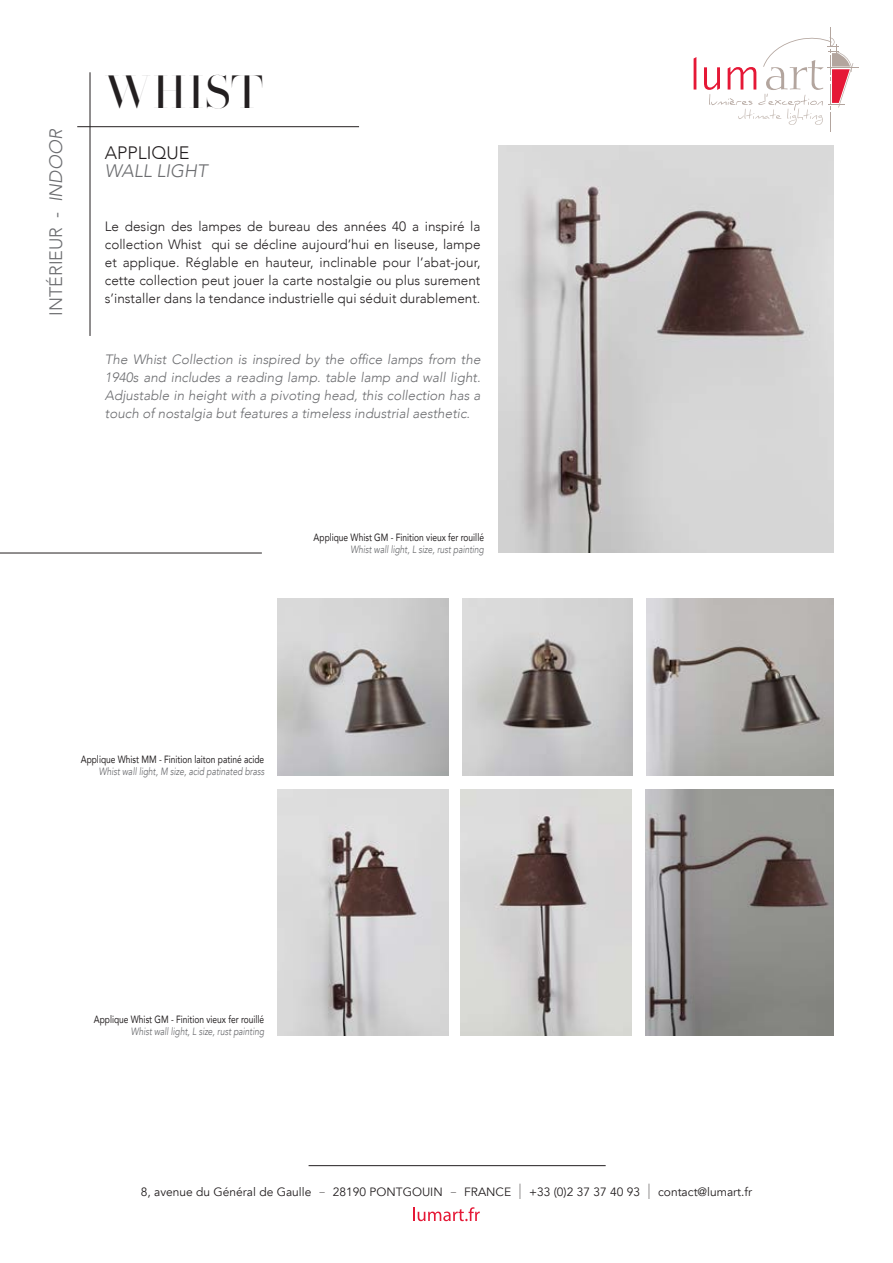
<style>
.page{position:relative;width:893px;height:1263px;background:#fff}
.page>*{position:absolute;margin:0;border:0;box-sizing:border-box;transform-origin:0 0}
.t1{font:46.5px "Henri Didot";letter-spacing:.02em;color:#231f20}
.t2{font:300 18px "Avenir";color:#6c6d70}
.t3{font:italic 300 18px "Avenir";color:#6c6d70}
.t4{font:300 18px "Avenir";color:#231f20}
.t5{font:300 13.5px/18px "Avenir";color:#231f20;text-align:justify}
.t6{font:italic 300 13.5px/18px "Avenir";color:#6c6d70;text-align:justify}
.t7{font:12px "Avenir";color:#231f20}
.t8{font:10.5px "Avenir";color:#231f20;scale:.8 1}
.t9{font:italic 10.5px "Avenir";color:#6c6d70;scale:.8 1}
.s1{font-style:italic}
.s2{font-family:"Gotham";font-weight:100;font-size:21px}
</style>
<div class="page">
<img style="left:278px;top:598px;width:170px;height:177px">
<img style="left:278px;top:789px;width:170px;height:246px">
<img style="left:462px;top:598px;width:170px;height:177px">
<img style="left:646px;top:598px;width:187px;height:177px">
<hr style="left:77px;top:126px;width:282px;height:1px;background:#231f20">
<hr style="left:309px;top:1165px;width:297px;height:1px;background:#231f20">
<hr style="left:90px;top:72px;width:1px;height:264px;background:#231f20">
<hr style="left:827px;top:68px;width:31px;height:1px;background:#b3a59e">
<svg style="left:694px;top:57px;width:2px;height:33px"></svg>
<svg style="left:704px;top:27px;width:149px;height:105px"></svg>
<svg style="left:413px;top:1207px;width:67px;height:14px"></svg>
<img style="left:461px;top:789px;width:170px;height:246px">
<img style="left:645px;top:789px;width:188px;height:246px">
<img style="left:499px;top:145px;width:334px;height:408px">
<hr style="left:0;top:553px;width:262px;height:1px;background:#231f20">
<p class="t2" style="left:45px;top:316px;width:188px;rotate:-90deg">INTÉRIEUR - <span class="s1">INDOOR</span></p>
<p class="t1" style="left:105px;top:62px;width:160px">WHIST</p>
<p class="t4" style="left:105px;top:142px;width:86px">APPLIQUE</p>
<p class="t3" style="left:105px;top:160px;width:104px">WALL LIGHT</p>
<p class="t5" style="left:105px;top:218px;width:377px">Le design des lampes de bureau des années 40 a inspiré la collection Whist qui se décline aujourd’hui en liseuse, lampe et applique. Réglable en hauteur, inclinable pour l’abat-jour, cette collection peut jouer la carte nostalgie ou plus surement s’installer dans la tendance industrielle qui séduit durablement.</p>
<p class="t6" style="left:105px;top:350px;width:377px">The Whist Collection is inspired by the office lamps from the 1940s and includes a reading lamp. table lamp and wall light.<br>Adjustable in height with a pivoting head, this collection has a touch of nostalgia but features a timeless industrial aesthetic.</p>
<p class="t8" style="left:314px;top:529px;width:214px">Applique Whist GM - Finition vieux fer rouillé</p>
<p class="t9" style="left:351px;top:543px;width:168px">Whist wall light, L size, rust painting</p>
<p class="t8" style="left:81px;top:751px;width:231px">Applique Whist MM - Finition laiton patiné acide</p>
<p class="t9" style="left:99px;top:765px;width:208px">Whist wall light, M size, acid patinated brass</p>
<p class="t8" style="left:94px;top:1011px;width:214px">Applique Whist GM - Finition vieux fer rouillé</p>
<p class="t9" style="left:131px;top:1025px;width:168px">Whist wall light, L size, rust painting</p>
<p class="t7" style="left:141px;top:1185px;width:613px">8, avenue du Général de Gaulle <span class="s2">-</span> 28190 PONTGOUIN <span class="s2">-</span> FRANCE <span class="s2">l</span> +33 (0)2 37 37 40 93 <span class="s2">l</span> contact@lumart.fr</p>
</div>
